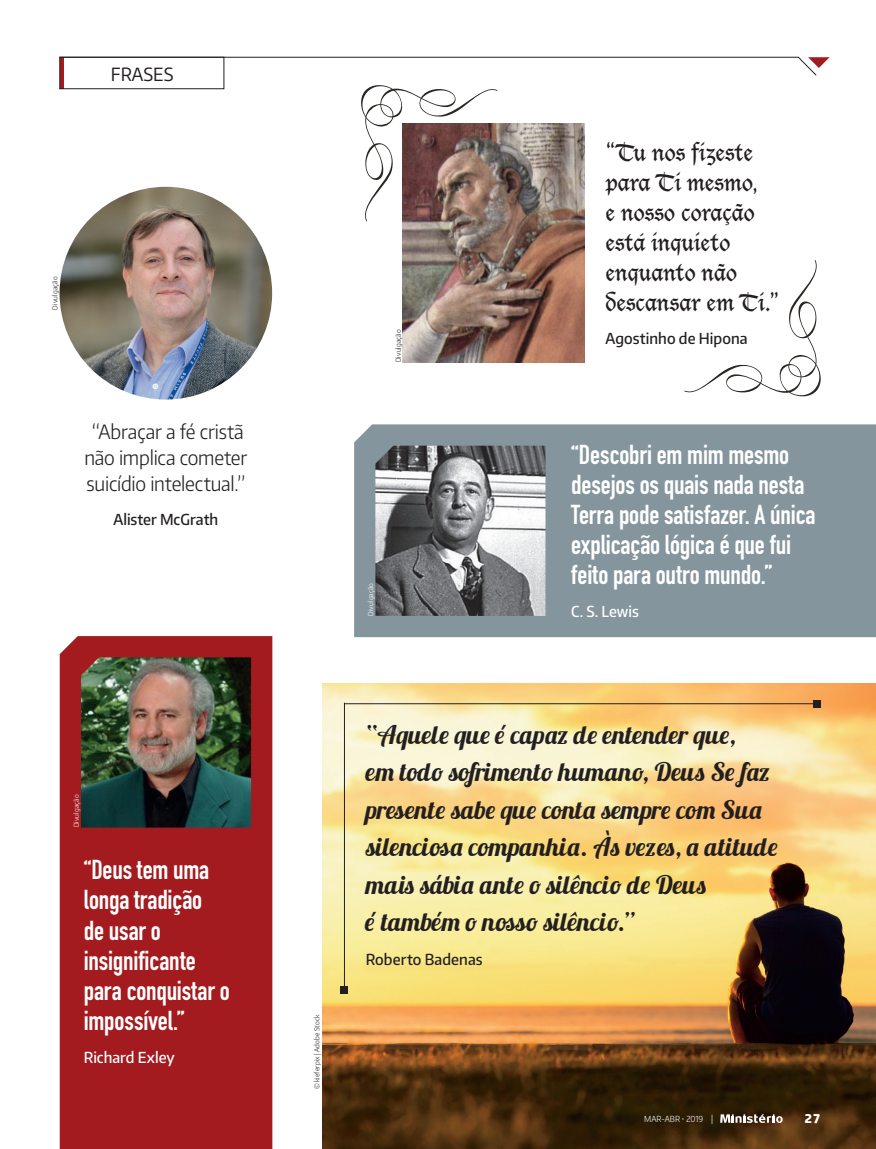
<style>
.page{position:relative;width:876px;height:1149px;background:#fff}
.page>*{position:absolute;margin:0;border:0;box-sizing:border-box;transform-origin:0 0}
.Texto{font:27px/30px "DIN Engschrift Std";letter-spacing:-.005em;color:#fff}
.Texto-2{font:25.5px/37.5px "Lobster 1.3";letter-spacing:.015em;color:#231f20}
.Texto-3{font:22.5px/30px "Lucida Blackletter";color:#231f20}
.Texto-4{font:300 19.5px/26.2px "Encode Sans Narrow";letter-spacing:-.01em;color:#231f20;text-align:center}
.antetitulo{font:18px "Encode Sans Narrow";color:#231f20}
.Texto-5{font:500 15px "Encode Sans Narrow";letter-spacing:.005em;color:#231f20}
.Texto-6{font:500 15px "Encode Sans Narrow";color:#fff}
.t1{font:800 12px "Encode Sans Narrow";color:#fff}
.t2{font:300 8.25px "Encode Sans Narrow";color:#fff}
.Crédito{font:300 6.75px "Encode Sans Narrow";letter-spacing:.02em;color:#231f20}
.Texto-7{font:300 6.75px "Encode Sans Narrow";letter-spacing:.02em;color:#231f20}
.Texto-8{font:300 6.75px "Encode Sans Narrow";letter-spacing:.02em;color:#fff}
.s1{font-size:9px}
</style>
<div class="page">
<img style="left:323px;top:683px;width:553px;height:465px">
<svg style="left:720px;top:1113px;width:63px;height:9px"></svg>
<div style="left:60px;top:636px;width:212px;height:512px;background:#a31b1e"></div>
<hr style="left:344px;top:703px;width:473px;height:1px;background:#231f20">
<div style="left:813px;top:699px;width:8px;height:8px;background:#231f20"></div>
<hr style="left:344px;top:702px;width:1px;height:287px;background:#231f20">
<div style="left:341px;top:985px;width:7px;height:8px;background:#231f20"></div>
<img style="left:403px;top:123px;width:181px;height:239px">
<svg style="left:361px;top:85px;width:136px;height:136px"></svg>
<svg style="left:684px;top:260px;width:137px;height:137px"></svg>
<img style="left:81px;top:657px;width:170px;height:170px">
<div style="left:354px;top:424px;width:522px;height:213px;background:#85959d"></div>
<img style="left:375px;top:445px;width:170px;height:170px">
<img style="left:60px;top:187px;width:212px;height:212px;border-radius:106px">
<hr style="left:60px;top:57px;width:3px;height:32px;background:#a31b1e">
<svg style="left:59px;top:57px;width:771px;height:19px"></svg>
<div style="left:60px;top:57px;width:164px;height:32px;border:1px solid #231f20"></div>
<p class="antetitulo" style="left:111px;top:62px;width:64px">FRASES</p>
<p class="Texto-7" style="left:50px;top:309px;width:34px;rotate:-90deg">Divulgação</p>
<p class="Texto-4" style="left:84px;top:418px;width:164px">“Abraçar a fé cristã não implica cometer suicídio intelectual.”</p>
<p class="Texto-5" style="left:113px;top:509px;width:106px">Alister McGrath</p>
<p class="Texto-8" style="left:72px;top:827px;width:34px;rotate:-90deg">Divulgação</p>
<p class="Texto" style="left:84px;top:854px;width:147px">“Deus tem uma longa tradição<br>de usar o insignificante para conquistar o impossível.”</p>
<p class="Texto-6" style="left:84px;top:1047px;width:92px">Richard Exley</p>
<p class="Texto-7" style="left:394px;top:362px;width:34px;rotate:-90deg">Divulgação</p>
<p class="Texto-8" style="left:366px;top:615px;width:34px;rotate:-90deg">Divulgação</p>
<p class="Texto-3" style="left:605px;top:137px;width:175px">“Tu nos fizeste para Ti mesmo,<br>e nosso coração está inquieto enquanto não descansar em Ti.”</p>
<p class="Texto-5" style="left:605px;top:328px;width:144px">Agostinho de Hipona</p>
<p class="Texto" style="left:571px;top:439px;width:246px">“Descobri em mim mesmo desejos os quais nada nesta<br>Terra pode satisfazer. A única explicação lógica é que fui feito para outro mundo.”</p>
<p class="Texto-6" style="left:571px;top:601px;width:69px">C. S. Lewis</p>
<p class="Crédito" style="left:312px;top:1089px;width:76px;rotate:-90deg">© kieferpix | Adobe Stock</p>
<p class="Texto-2" style="left:366px;top:715px;width:414px">“Aquele que é capaz de entender que,<br>em todo sofrimento humano, Deus Se faz presente sabe que conta sempre com Sua silenciosa companhia. Às vezes, a atitude mais sábia ante o silêncio de Deus<br>é também o nosso silêncio.”</p>
<p class="Texto-5" style="left:366px;top:948px;width:118px">Roberto Badenas</p>
<p class="t2" style="left:644px;top:1113px;width:71px">MAR-ABR • 2019 <span class="s1">|</span></p>
<p class="t1" style="left:805px;top:1110px;width:16px">27</p>
</div>
